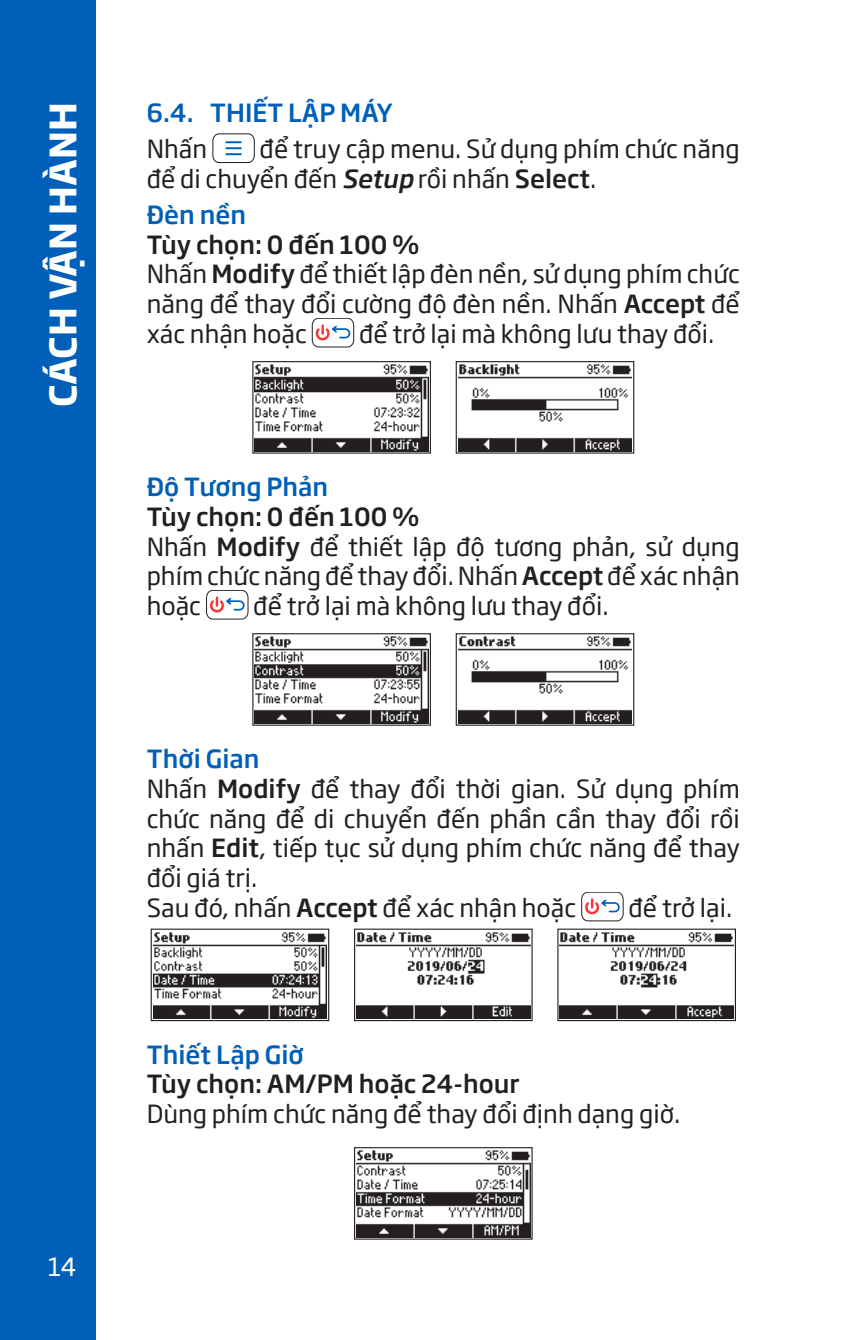
<style>
.page{position:relative;width:842px;height:1340px;background:#fff}
.page>*{position:absolute;margin:0;border:0;box-sizing:border-box;transform-origin:0 0}
.t1{font:700 36px "SVN Soho Gothic";color:#fff}
.body_text_MAN{font:24.75px/29.7px "SVN Soho Gothic";color:#231f20;text-align:justify}
.body_text_MAN-2{font:500 24.75px "SVN Soho Gothic";color:#231f20}
.subtitle_level_3_MAN{font:500 24.75px "SVN Soho Gothic";color:#005fb9}
.t2{font:24.75px "SVN Soho Gothic";color:#fff}
.s1{font-weight:500;font-style:italic}
.s2{font-weight:500}
</style>
<div class="page">
<div style="left:0;top:0;width:96px;height:1339px;background:#005fb9"></div>
<svg style="left:213px;top:134px;width:42px;height:29px"></svg>
<svg style="left:312px;top:318px;width:42px;height:29px"></svg>
<img style="left:255px;top:364px;width:173px;height:87px">
<div style="left:252px;top:361px;width:179px;height:92px;border:1px solid #231f20"></div>
<img style="left:458px;top:364px;width:174px;height:87px">
<div style="left:456px;top:361px;width:178px;height:92px;border:1px solid #231f20"></div>
<svg style="left:206px;top:590px;width:42px;height:29px"></svg>
<img style="left:255px;top:636px;width:173px;height:87px">
<div style="left:252px;top:633px;width:179px;height:92px;border:1px solid #231f20"></div>
<img style="left:458px;top:636px;width:174px;height:87px">
<div style="left:456px;top:633px;width:178px;height:92px;border:1px solid #231f20"></div>
<svg style="left:581px;top:892px;width:42px;height:29px"></svg>
<img style="left:153px;top:932px;width:174px;height:86px">
<div style="left:151px;top:928px;width:178px;height:93px;border:1px solid #231f20"></div>
<img style="left:357px;top:932px;width:173px;height:86px">
<div style="left:354px;top:928px;width:179px;height:93px;border:1px solid #231f20"></div>
<img style="left:560px;top:932px;width:173px;height:86px">
<div style="left:557px;top:928px;width:179px;height:93px;border:1px solid #231f20"></div>
<img style="left:357px;top:1150px;width:173px;height:87px">
<div style="left:354px;top:1147px;width:179px;height:92px;border:1px solid #231f20"></div>
<h1 class="t1" style="left:35px;top:407px;width:306px;rotate:-90deg">CÁCH VẬN HÀNH</h1>
<p class="subtitle_level_3_MAN" style="left:147px;top:93px;width:248px">6.4. THIẾT LẬP MÁY</p>
<p class="body_text_MAN" style="left:147px;top:133px;width:595px;text-indent:113px">để truy cập menu. Sử dụng phím chức năng để di chuyển đến <span class="s1">Setup</span> rồi nhấn <span class="s2">Select</span>.</p>
<p class="subtitle_level_3_MAN" style="left:147px;top:195px;width:101px">Đèn nền</p>
<p class="body_text_MAN-2" style="left:147px;top:225px;width:274px">Tùy chọn: 0 đến 100 %</p>
<p class="body_text_MAN" style="left:147px;top:258px;width:595px">Nhấn <span class="s2">Modify</span> để thiết lập đèn nền, sử dụng phím chức năng để thay đổi cường độ đèn nền. Nhấn <span class="s2">Accept</span> để xác nhận hoặc</p>
<p class="body_text_MAN" style="left:147px;top:133px;width:62px">Nhấn</p>
<p class="body_text_MAN" style="left:359px;top:318px;width:357px">để trở lại mà không lưu thay đổi.</p>
<p class="subtitle_level_3_MAN" style="left:147px;top:467px;width:183px">Độ Tương Phản</p>
<p class="body_text_MAN-2" style="left:147px;top:497px;width:274px">Tùy chọn: 0 đến 100 %</p>
<p class="body_text_MAN" style="left:147px;top:530px;width:595px">Nhấn <span class="s2">Modify</span> để thiết lập độ tương phản, sử dụng phím chức năng để thay đổi. Nhấn <span class="s2">Accept</span> để xác nhận hoặc</p>
<p class="body_text_MAN" style="left:253px;top:590px;width:357px">để trở lại mà không lưu thay đổi.</p>
<p class="subtitle_level_3_MAN" style="left:147px;top:739px;width:114px">Thời Gian</p>
<p class="body_text_MAN" style="left:147px;top:772px;width:595px">Nhấn <span class="s2">Modify</span> để thay đổi thời gian. Sử dụng phím chức năng để di chuyển đến phần cần thay đổi rồi nhấn <span class="s2">Edit</span>, tiếp tục sử dụng phím chức năng để thay đổi giá trị.</p>
<p class="body_text_MAN" style="left:147px;top:892px;width:431px">Sau đó, nhấn <span class="s2">Accept</span> để xác nhận hoặc</p>
<p class="body_text_MAN" style="left:628px;top:892px;width:105px">để trở lại.</p>
<p class="t2" style="left:48px;top:1247px;width:30px">14</p>
<p class="subtitle_level_3_MAN" style="left:147px;top:1034px;width:158px">Thiết Lập Giờ</p>
<p class="body_text_MAN-2" style="left:147px;top:1064px;width:374px">Tùy chọn: AM/PM hoặc 24-hour</p>
<p class="body_text_MAN" style="left:147px;top:1097px;width:535px">Dùng phím chức năng để thay đổi định dạng giờ.</p>
</div>
